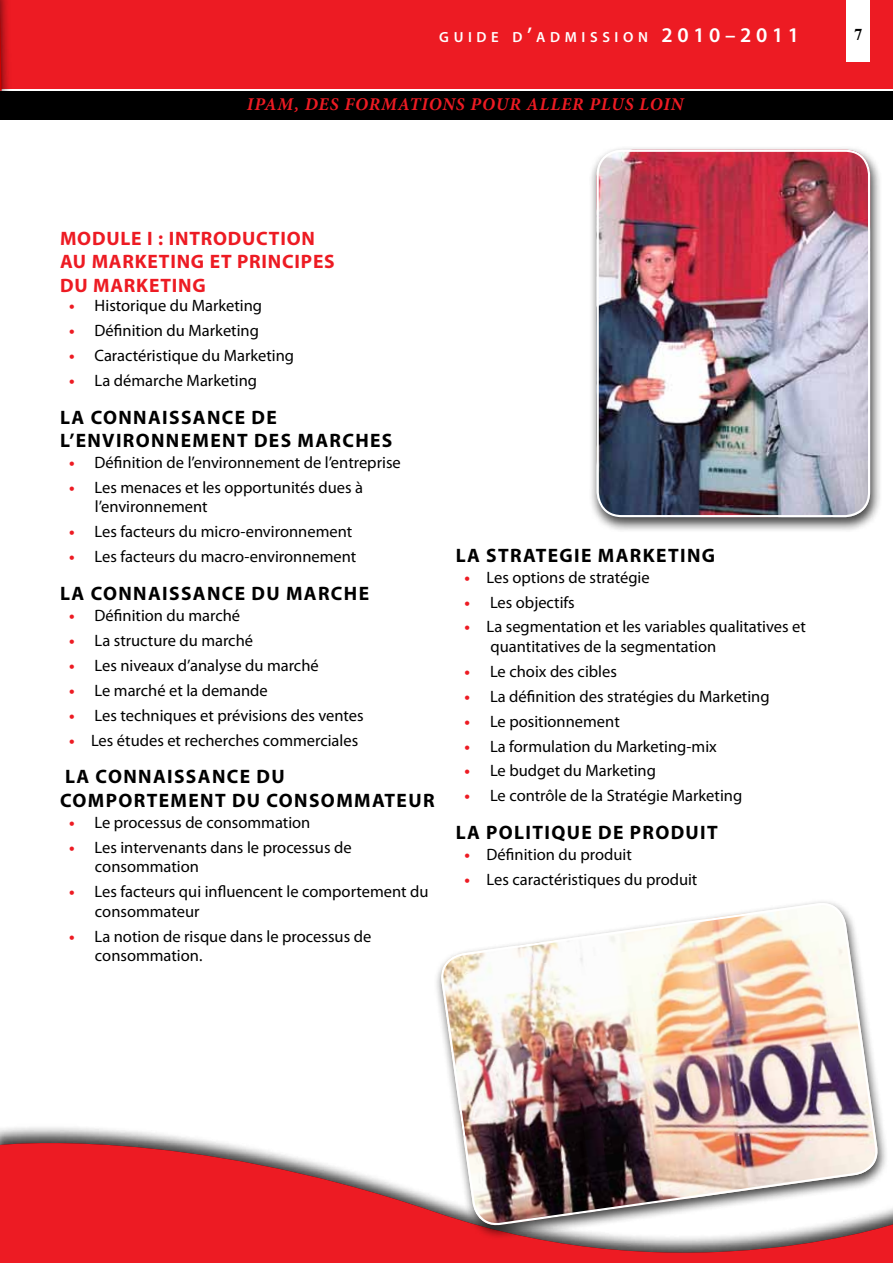
<style>
.page{position:relative;width:893px;height:1263px;background:#fff}
.page>*{position:absolute;margin:0;border:0;box-sizing:border-box;transform-origin:0 0}
.t1{font:700 19.5px "Myriad Pro";letter-spacing:.07em;color:#000}
.t2{font:700 19.5px "Myriad Pro";letter-spacing:.04em;color:#ed1b23}
.t3{font:italic 700 18px "Minion Pro";letter-spacing:.05em;color:#ed1b23}
.t4{font:16.5px/19.5px "Myriad Pro";color:#000}
.t5{font:700 16.5px "Times New Roman";color:#000}
.t6{font:600 14.7px "Myriad Pro";letter-spacing:.315em;color:#fff}
.s1{font-size:21px}
.s2{font-weight:700;color:#ed1b23}
</style>
<div class="page">
<div style="left:0;top:0;width:893px;height:88px;background:#ed1b23"></div>
<div style="left:846px;top:0;width:24px;height:62px;background:#fff"></div>
<div style="left:1px;top:92px;width:892px;height:28px;background:#000"></div>
<div style="left:0;top:0;width:11px;height:168px;background:#000;opacity:.75"></div>
<svg style="left:0;top:0;width:2px;height:163px"></svg>
<svg style="left:0;top:1127px;width:893px;height:136px;background:#e44a50"></svg>
<div style="left:588px;top:145px;width:294px;height:387px;background:#000;opacity:.75"></div>
<img style="left:597px;top:150px;width:273px;height:367px">
<div style="left:597px;top:150px;width:273px;height:367px;border:2px solid #fff;border-radius:24px"></div>
<div style="left:433px;top:898px;width:456px;height:342px;background:#000;opacity:.75"></div>
<img style="left:439px;top:901px;width:440px;height:326px">
<p class="t6" style="left:439px;top:28px;width:361px">GUIDE D<span class="s1">’</span>ADMISSION <span class="s1">2010–2011</span></p>
<p class="t5" style="left:854px;top:23px;width:10px">7</p>
<p class="t3" style="left:247px;top:91px;width:438px">IPAM, DES FORMATIONS POUR ALLER PLUS LOIN</p>
<p class="t2" style="left:60px;top:226px;width:16px">MODU</p>
<p class="t2" style="left:120px;top:226px;width:62px">LE I : INTRODU</p>
<p class="t2" style="left:256px;top:226px;width:25px">CTION</p>
<p class="t2" style="left:60px;top:249px;width:45px">AU MARKETIN</p>
<p class="t2" style="left:191px;top:249px;width:133px">G ET PRINCIPES</p>
<p class="t2" style="left:60px;top:272px;width:47px">DU MARKETIN</p>
<p class="t2" style="left:192px;top:272px;width:15px">G</p>
<p class="t4" style="left:69px;top:296px;width:195px"><span class="s2">•</span> Historique du Marketing</p>
<p class="t4" style="left:69px;top:320px;width:191px"><span class="s2">•</span> Définition du Marketing</p>
<p class="t4" style="left:69px;top:345px;width:227px"><span class="s2">•</span> Caractéristique du Marketing</p>
<p class="t4" style="left:69px;top:370px;width:190px"><span class="s2">•</span> La démarche Marketing</p>
<p class="t1" style="left:60px;top:404px;width:57px">LA CONNAISSAN</p>
<p class="t1" style="left:222px;top:404px;width:43px">CE DE</p>
<p class="t1" style="left:60px;top:428px;width:30px">L’ENVIRONNEMENT</p>
<p class="t1" style="left:254px;top:428px;width:13px">DES</p>
<p class="t1" style="left:298px;top:428px;width:16px">MAR</p>
<p class="t1" style="left:342px;top:428px;width:39px">CHES</p>
<p class="t4" style="left:69px;top:452px;width:333px"><span class="s2">•</span> Définition de l’environnement de l’entreprise</p>
<p class="t4" style="left:95px;top:477px;width:270px;text-indent:-26px"><span class="s2">•</span> Les menaces et les opportunités dues à l’environnement</p>
<p class="t4" style="left:69px;top:522px;width:285px"><span class="s2">•</span> Les facteurs du micro-environnement</p>
<p class="t4" style="left:69px;top:547px;width:289px"><span class="s2">•</span> Les facteurs du macro-environnement</p>
<p class="t1" style="left:60px;top:581px;width:57px">LA CONNAISSAN</p>
<p class="t1" style="left:222px;top:581px;width:80px">CEDU MAR</p>
<p class="t1" style="left:331px;top:581px;width:38px">CHE</p>
<p class="t4" style="left:69px;top:605px;width:173px"><span class="s2">•</span> Définition du marché</p>
<p class="t4" style="left:69px;top:630px;width:186px"><span class="s2">•</span> La structure du marché</p>
<p class="t4" style="left:69px;top:655px;width:251px"><span class="s2">•</span> Les niveaux d’analyse du marché</p>
<p class="t4" style="left:69px;top:680px;width:200px"><span class="s2">•</span> Le marché et la demande</p>
<p class="t4" style="left:69px;top:705px;width:296px"><span class="s2">•</span> Les techniques et prévisions des ventes</p>
<p class="t4" style="left:69px;top:730px;width:291px"><span class="s2">•</span> Les études et recherches commerciales</p>
<p class="t1" style="left:65px;top:764px;width:57px">LA CONNAISSAN</p>
<p class="t1" style="left:227px;top:764px;width:44px">CE DU</p>
<p class="t1" style="left:60px;top:787px;width:73px">COM PORTEMENT</p>
<p class="t1" style="left:232px;top:787px;width:62px">DU CONSOMMATEUR</p>
<p class="t4" style="left:69px;top:812px;width:243px"><span class="s2">•</span> Le processus de consommation</p>
<p class="t4" style="left:95px;top:837px;width:258px;text-indent:-26px"><span class="s2">•</span> Les intervenants dans le processus de consommation</p>
<p class="t4" style="left:95px;top:881px;width:335px;text-indent:-26px"><span class="s2">•</span> Les facteurs qui influencent le comportement du consommateur</p>
<p class="t4" style="left:95px;top:926px;width:278px;text-indent:-26px"><span class="s2">•</span> La notion de risque dans le processus de consommation.</p>
<p class="t1" style="left:456px;top:542px;width:44px">LA STRATE</p>
<p class="t1" style="left:560px;top:542px;width:52px">GIE MARKETIN</p>
<p class="t1" style="left:702px;top:542px;width:15px">G</p>
<p class="t4" style="left:464px;top:567px;width:187px"><span class="s2">•</span> Les options de stratégie</p>
<p class="t4" style="left:464px;top:592px;width:112px"><span class="s2">•</span> Les objectifs</p>
<p class="t4" style="left:490px;top:617px;width:317px;text-indent:-26px"><span class="s2">•</span> La segmentation et les variables qualitatives et quantitatives de la segmentation</p>
<p class="t4" style="left:464px;top:661px;width:154px"><span class="s2">•</span> Le choix des cibles</p>
<p class="t4" style="left:464px;top:686px;width:307px"><span class="s2">•</span> La définition des stratégies du Marketing</p>
<p class="t4" style="left:464px;top:711px;width:157px"><span class="s2">•</span> Le positionnement</p>
<p class="t4" style="left:464px;top:736px;width:254px"><span class="s2">•</span> La formulation du Marketing-mix</p>
<p class="t4" style="left:464px;top:761px;width:193px"><span class="s2">•</span> Le budget du Marketing</p>
<p class="t4" style="left:464px;top:786px;width:279px"><span class="s2">•</span> Le contrôle de la Stratégie Marketing</p>
<p class="t1" style="left:456px;top:820px;width:201px">LA POLITIQUE DE PRODUIT</p>
<p class="t4" style="left:464px;top:845px;width:169px"><span class="s2">•</span> Définition du produit</p>
<p class="t4" style="left:464px;top:869px;width:234px"><span class="s2">•</span> Les caractéristiques du produit</p>
</div>
